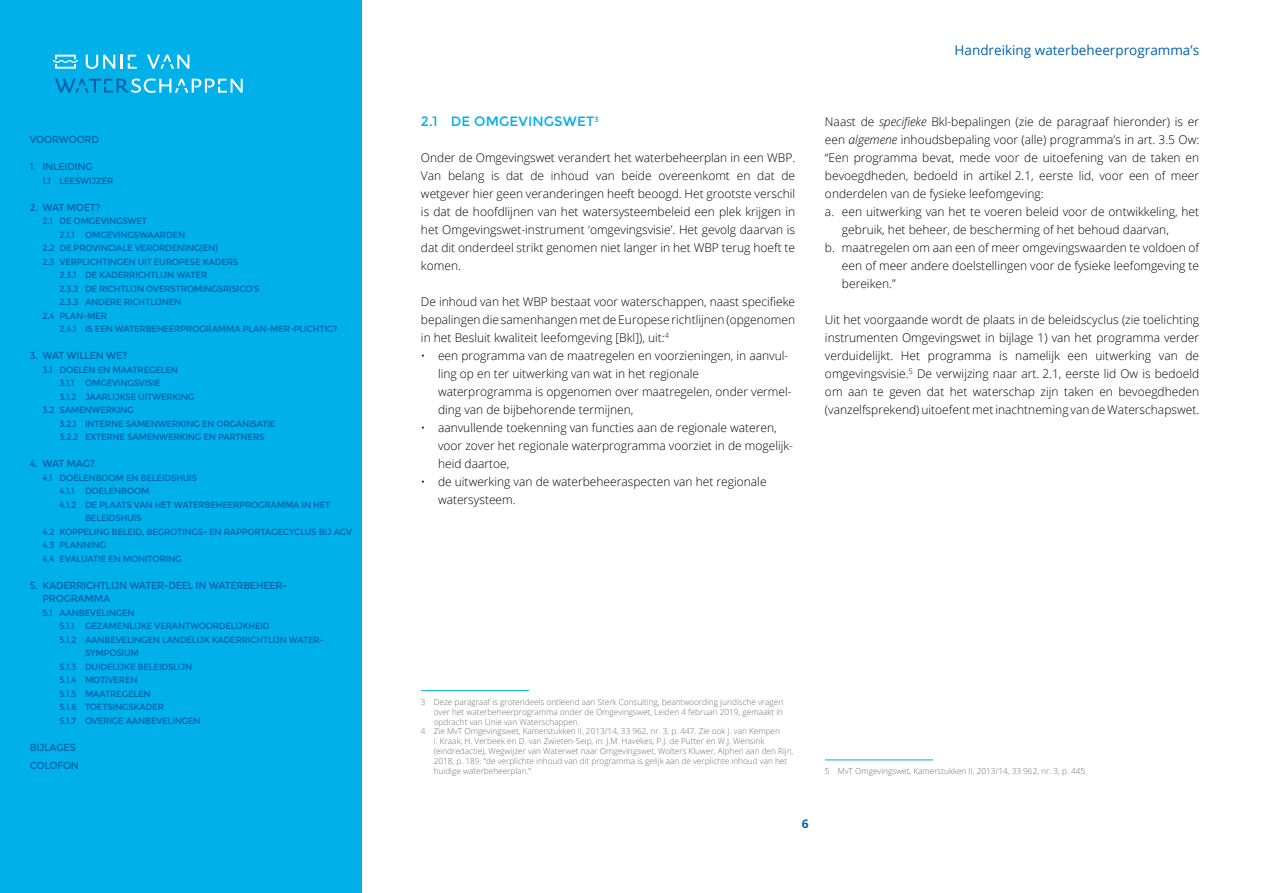
<style>
.page{position:relative;width:1263px;height:893px;background:#fff}
.page>*{position:absolute;margin:0;border:0;box-sizing:border-box;transform-origin:0 0}
.t1{font:13.5px "Open Sans";color:#0062ad}
.t2{font:13.5px "Montserrat";letter-spacing:.01em;color:#00b0e9}
.Leestekst{font:300 12px/18px "Open Sans";color:#000;text-align:justify}
.t3{font:700 12px "Open Sans";color:#0062ad}
.t4{font:10.2px/13.5px "Montserrat";letter-spacing:-.025em;color:#0062ad;scale:.96 1}
.t5{font:9px "Montserrat";letter-spacing:-.025em;color:#0062ad;scale:.96 1}
.Voetnoot{font:300 8.25px/9.9px "Open Sans";color:#6f7070;text-align:justify}
.s1{font-style:italic}
</style>
<div class="page">
<div style="left:0;top:0;width:361px;height:893px;background:#00b0e9"></div>
<svg style="left:53px;top:55px;width:25px;height:14px"></svg>
<svg style="left:86px;top:55px;width:29px;height:14px"></svg>
<hr style="left:120px;top:55px;width:3px;height:14px;background:#fff">
<svg style="left:128px;top:55px;width:9px;height:14px"></svg>
<svg style="left:147px;top:55px;width:42px;height:14px"></svg>
<svg style="left:55px;top:78px;width:188px;height:15px"></svg>
<hr style="left:421px;top:690px;width:108px;height:1px;background:#00b0e9">
<hr style="left:825px;top:759px;width:108px;height:1px;background:#00b0e9">
<p class="t4" style="left:30px;top:133px;width:74px">VOORWOORD</p>
<p class="t4" style="left:30px;top:160px;width:67px">1. INLEIDING</p>
<p class="t5" style="left:43px;top:175px;width:75px">1.1 LEESWIJZER</p>
<p class="t4" style="left:30px;top:201px;width:75px">2. WAT MOET?</p>
<p class="t5" style="left:43px;top:216px;width:110px">2.1 DE OMGEVINGSWET</p>
<p class="t5" style="left:60px;top:229px;width:132px">2.1.1 OMGEVINGSWAARDEN</p>
<p class="t5" style="left:43px;top:243px;width:184px">2.2 DE PROVINCIALE VERORDENING(EN)</p>
<p class="t5" style="left:43px;top:256px;width:205px">2.3 VERPLICHTINGEN UIT EUROPESE KADERS</p>
<p class="t5" style="left:60px;top:270px;width:155px">2.3.1 DE KADERRICHTLIJN WATER</p>
<p class="t5" style="left:60px;top:283px;width:210px">2.3.2 DE RICHTLIJN OVERSTROMINGSRISICO’S</p>
<p class="t5" style="left:60px;top:297px;width:128px">2.3.3 ANDERE RICHTLIJNEN</p>
<p class="t5" style="left:43px;top:310px;width:69px">2.4 PLAN-MER</p>
<p class="t5" style="left:60px;top:324px;width:291px">2.4.1 IS EEN WATERBEHEERPROGRAMMA PLAN-MER-PLICHTIG?</p>
<p class="t4" style="left:30px;top:349px;width:103px">3. WAT WILLEN WE?</p>
<p class="t5" style="left:43px;top:364px;width:143px">3.1 DOELEN EN MAATREGELEN</p>
<p class="t5" style="left:60px;top:378px;width:107px">3.1.1 OMGEVINGSVISIE</p>
<p class="t5" style="left:60px;top:391px;width:142px">3.1.2 JAARLIJKSE UITWERKING</p>
<p class="t5" style="left:43px;top:405px;width:97px">3.2 SAMENWERKING</p>
<p class="t5" style="left:60px;top:418px;width:227px">3.2.1 INTERNE SAMENWERKING EN ORGANISATIE</p>
<p class="t5" style="left:60px;top:432px;width:215px">3.2.2 EXTERNE SAMENWERKING EN PARTNERS</p>
<p class="t4" style="left:30px;top:457px;width:69px">4. WAT MAG?</p>
<p class="t5" style="left:43px;top:472px;width:163px">4.1 DOELENBOOM EN BELEIDSHUIS</p>
<p class="t5" style="left:60px;top:486px;width:95px">4.1.1 DOELENBOOM</p>
<p class="t5" style="left:60px;top:499px;width:284px">4.1.2 DE PLAATS VAN HET WATERBEHEERPROGRAMMA IN HET</p>
<p class="t5" style="left:85px;top:513px;width:60px">BELEIDSHUIS</p>
<p class="t5" style="left:43px;top:526px;width:324px">4.2 KOPPELING BELEID, BEGROTINGS- EN RAPPORTAGECYCLUS BIJ AGV</p>
<p class="t5" style="left:43px;top:540px;width:68px">4.3 PLANNING</p>
<p class="t5" style="left:43px;top:553px;width:146px">4.4 EVALUATIE EN MONITORING</p>
<p class="t4" style="left:43px;top:579px;width:256px;text-indent:-13px">5. KADERRICHTLIJN WATER-DEEL IN WATERBEHEER-<br>PROGRAMMA</p>
<p class="t5" style="left:43px;top:607px;width:97px">5.1 AANBEVELINGEN</p>
<p class="t5" style="left:60px;top:621px;width:220px">5.1.1 GEZAMENLIJKE VERANTWOORDELIJKHEID</p>
<p class="t5" style="left:60px;top:634px;width:277px">5.1.2 AANBEVELINGEN LANDELIJK KADERRICHTLIJN WATER-</p>
<p class="t5" style="left:85px;top:648px;width:58px">SYMPOSIUM</p>
<p class="t5" style="left:60px;top:661px;width:140px">5.1.3 DUIDELIJKE BELEIDSLIJN</p>
<p class="t5" style="left:60px;top:675px;width:83px">5.1.4 MOTIVEREN</p>
<p class="t5" style="left:60px;top:688px;width:97px">5.1.5 MAATREGELEN</p>
<p class="t5" style="left:60px;top:702px;width:110px">5.1.6 TOETSINGSKADER</p>
<p class="t5" style="left:60px;top:715px;width:149px">5.1.7 OVERIGE AANBEVELINGEN</p>
<p class="t4" style="left:30px;top:738px;width:53px;line-height:18px">BIJLAGES<br>COLOFON</p>
<h2 class="t2" style="left:421px;top:113px;width:179px">2.1 DE OMGEVINGSWET<sup>3</sup></h2>
<p class="Leestekst" style="left:421px;top:148px;width:376px">Onder de Omgevingswet verandert het waterbeheerplan in een WBP.<br>Van belang is dat de inhoud van beide overeenkomt en dat de wetgever hier geen veranderingen heeft beoogd. Het grootste verschil is dat de hoofdlijnen van het watersysteembeleid een plek krijgen in het Omgevingswet-instrument ‘omgevingsvisie’. Het gevolg daarvan is dat dit onderdeel strikt genomen niet langer in het WBP terug hoeft te komen.</p>
<p class="Leestekst" style="left:421px;top:292px;width:376px">De inhoud van het WBP bestaat voor waterschappen, naast specifieke bepalingen die samenhangen met de Europese richtlijnen (opgenomen in het Besluit kwaliteit leefomgeving [Bkl]), uit:<sup>4</sup></p>
<p class="Leestekst" style="left:438px;top:346px;width:355px;text-align:left;text-indent:-17px">• een programma van de maatregelen en voorzieningen, in aanvul&shy;ling op en ter uitwerking van wat in het regionale waterprogramma is opgenomen over maatregelen, onder vermel&shy;ding van de bijbehorende termijnen,</p>
<p class="Leestekst" style="left:438px;top:418px;width:357px;text-align:left;text-indent:-17px">• aanvullende toekenning van functies aan de regionale wateren, voor zover het regionale waterprogramma voorziet in de mogelijk&shy;heid daartoe,</p>
<p class="Leestekst" style="left:438px;top:472px;width:330px;text-indent:-17px">• de uitwerking van de waterbeheeraspecten van het regionale watersysteem.</p>
<p class="t1" style="left:954px;top:40px;width:246px">Handreiking waterbeheerprogramma’s</p>
<p class="Leestekst" style="left:825px;top:112px;width:376px">Naast de <span class="s1">specifieke</span> Bkl-bepalingen (zie de paragraaf hieronder) is er een <span class="s1">algemene</span> inhoudsbepaling voor (alle) programma’s in art. 3.5 Ow: “Een programma bevat, mede voor de uitoefening van de taken en bevoegdheden, bedoeld in artikel 2.1, eerste lid, voor een of meer onderdelen van de fysieke leefomgeving:</p>
<p class="Leestekst" style="left:842px;top:202px;width:359px;text-indent:-17px">a. een uitwerking van het te voeren beleid voor de ontwikkeling, het gebruik, het beheer, de bescherming of het behoud daarvan,</p>
<p class="Leestekst" style="left:842px;top:238px;width:359px;text-indent:-17px">b. maatregelen om aan een of meer omgevingswaarden te voldoen of een of meer andere doelstellingen voor de fysieke leefomgeving te bereiken.”</p>
<p class="Leestekst" style="left:825px;top:310px;width:376px">Uit het voorgaande wordt de plaats in de beleidscyclus (zie toelichting instrumenten Omgevingswet in bijlage 1) van het programma verder verduidelijkt. Het programma is namelijk een uitwerking van de omgevingsvisie.<sup>5</sup> De verwijzing naar art. 2.1, eerste lid Ow is bedoeld om aan te geven dat het waterschap zijn taken en bevoegdheden (vanzelfsprekend) uitoefent met inachtneming van de Waterschapswet.</p>
<p class="Voetnoot" style="left:434px;top:697px;width:351px;text-indent:-13px">3 Deze paragraaf is grotendeels ontleend aan Sterk Consulting, beantwoording juridische vragen over het waterbeheerprogramma onder de Omgevingswet, Leiden 4 februari 2019, gemaakt in opdracht van Unie van Waterschappen.</p>
<p class="Voetnoot" style="left:434px;top:726px;width:361px;text-align:left;text-indent:-13px">4 Zie MvT Omgevingswet, Kamerstukken II, 2013/14, 33 962, nr. 3, p. 447. Zie ook J. van Kempen<br>I. Kraak, H. Verbeek en D. van Zwieten-Seip, in: J.M. Havekes, P.J. de Putter en W.J. Wensink (eindredactie), Wegwijzer van Waterwet naar Omgevingswet, Wolters Kluwer, Alphen aan den Rijn, 2018, p. 189: “de verplichte inhoud van dit programma is gelijk aan de verplichte inhoud van het huidige waterbeheerplan.”</p>
<p class="Voetnoot" style="left:825px;top:766px;width:264px">5 MvT Omgevingswet, Kamerstukken II, 2013/14, 33 962, nr. 3, p. 445.</p>
<p class="t3" style="left:802px;top:815px;width:8px">6</p>
</div>
